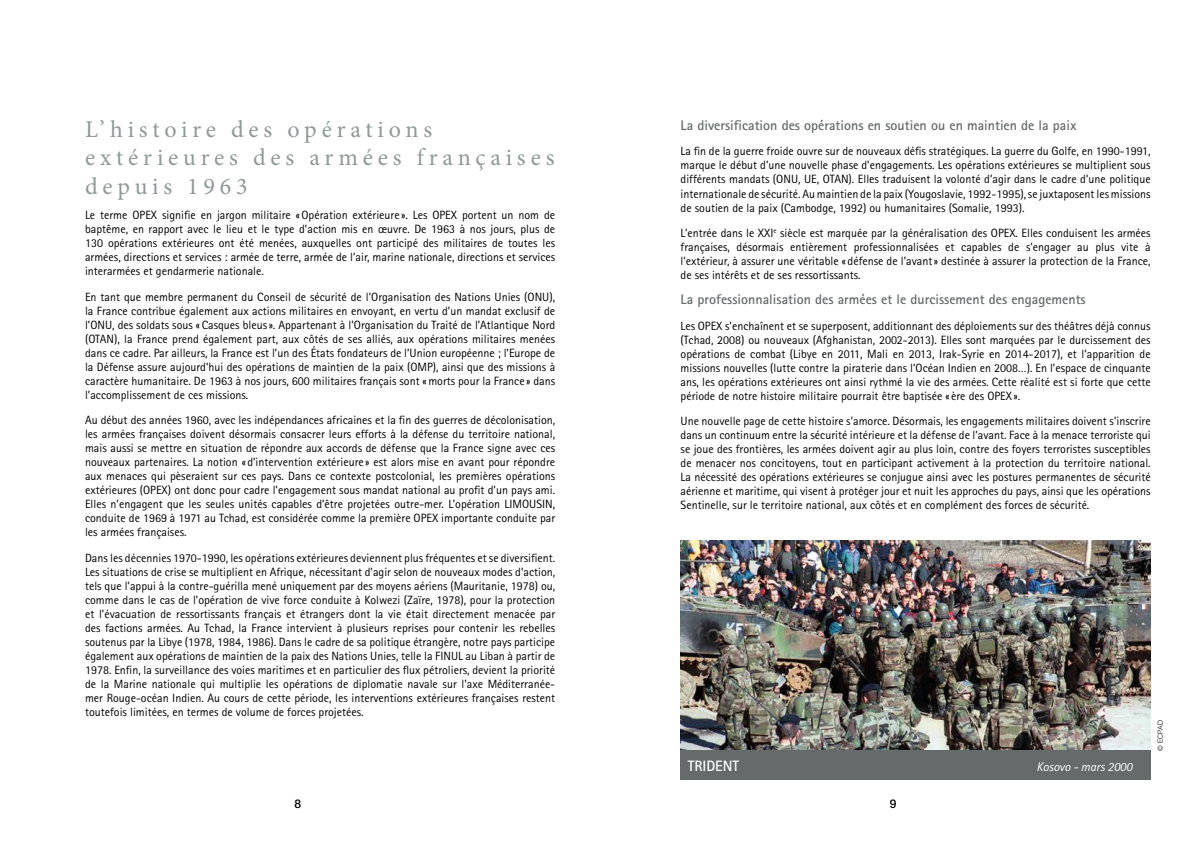
<style>
.page{position:relative;width:1191px;height:842px;background:#fff}
.page>*{position:absolute;margin:0;border:0;box-sizing:border-box;transform-origin:0 0}
.t1{font:24px/28.8px "Minion Pro";letter-spacing:.2em;color:#909998}
.t2{font:700 15.1px "Rotis Sans Serif";color:#fff}
.t3{font:700 14px "Rotis Sans Serif";color:#646b6a}
.t4{font:italic 12.6px "Rotis Sans Serif";color:#fff}
.t5{font:12px/14px "Rotis Sans Serif";color:#000;text-align:justify}
.t6{font:500 12px "Helvetica Neue LT Std";color:#000}
.t7{font:300 7px "Helvetica LT Std";color:#000}
</style>
<div class="page">
<img style="left:680px;top:540px;width:470px;height:210px">
<div style="left:680px;top:750px;width:470px;height:30px;background:#646b6a"></div>
<h1 class="t1" style="left:85px;top:115px;width:471px">L’histoire des opérations extérieures des armées françaises depuis 1963</h1>
<p class="t5" style="left:85px;top:208px;width:472px">Le terme OPEX signifie en jargon militaire «Opération extérieure ». Les OPEX portent un nom de baptême, en rapport avec le lieu et le type d’action mis en œuvre. De 1963 à nos jours, plus de 130 opérations extérieures ont été menées, auxquelles ont participé des militaires de toutes les armées, directions et services : armée de terre, armée de l’air, marine nationale, directions et services interarmées et gendarmerie nationale.</p>
<p class="t5" style="left:85px;top:290px;width:472px">En tant que membre permanent du Conseil de sécurité de l’Organisation des Nations Unies (ONU), la France contribue également aux actions militaires en envoyant, en vertu d’un mandat exclusif de l’ONU, des soldats sous «Casques bleus». Appartenant à l’Organisation du Traité de l’Atlantique Nord (OTAN), la France prend également part, aux côtés de ses alliés, aux opérations militaires menées dans ce cadre. Par ailleurs, la France est l’un des États fondateurs de l’Union européenne ; l’Europe de la Défense assure aujourd’hui des opérations de maintien de la paix (OMP), ainsi que des missions à caractère humanitaire. De 1963 à nos jours, 600 militaires français sont «morts pour la France » dans l’accomplissement de ces missions.</p>
<p class="t5" style="left:85px;top:413px;width:472px">Au début des années 1960, avec les indépendances africaines et la fin des guerres de décolonisation, les armées françaises doivent désormais consacrer leurs efforts à la défense du territoire national, mais aussi se mettre en situation de répondre aux accords de défense que la France signe avec ces nouveaux partenaires. La notion « d’intervention extérieure » est alors mise en avant pour répondre aux menaces qui pèseraient sur ces pays. Dans ce contexte postcolonial, les premières opérations extérieures (OPEX) ont donc pour cadre l’engagement sous mandat national au profit d’un pays ami.<br>Elles n’engagent que les seules unités capables d’être projetées outre-mer. L’opération LIMOUSIN, conduite de 1969 à 1971 au Tchad, est considérée comme la première OPEX importante conduite par les armées françaises.</p>
<p class="t5" style="left:85px;top:550px;width:472px">Dans les décennies 1970-1990, les opérations extérieures deviennent plus fréquentes et se diversifient.<br>Les situations de crise se multiplient en Afrique, nécessitant d’agir selon de nouveaux modes d’action, tels que l’appui à la contre-guérilla mené uniquement par des moyens aériens (Mauritanie, 1978) ou, comme dans le cas de l’opération de vive force conduite à Kolwezi (Zaïre, 1978), pour la protection et l’évacuation de ressortissants français et étrangers dont la vie était directement menacée par des factions armées. Au Tchad, la France intervient à plusieurs reprises pour contenir les rebelles soutenus par la Libye (1978, 1984, 1986). Dans le cadre de sa politique étrangère, notre pays participe également aux opérations de maintien de la paix des Nations Unies, telle la FINUL au Liban à partir de 1978. Enfin, la surveillance des voies maritimes et en particulier des flux pétroliers, devient la priorité de la Marine nationale qui multiplie les opérations de diplomatie navale sur l’axe Méditerranée&shy;mer Rouge-océan Indien. Au cours de cette période, les interventions extérieures françaises restent toutefois limitées, en termes de volume de forces projetées.</p>
<p class="t3" style="left:680px;top:117px;width:397px">La diversification des opérations en soutien ou en maintien de la paix</p>
<p class="t5" style="left:680px;top:144px;width:471px">La fin de la guerre froide ouvre sur de nouveaux défis stratégiques. La guerre du Golfe, en 1990‑1991, marque le début d’une nouvelle phase d’engagements. Les opérations extérieures se multiplient sous différents mandats (ONU, UE, OTAN). Elles traduisent la volonté d’agir dans le cadre d’une politique internationale de sécurité. Au maintien de la paix (Yougoslavie, 1992-1995), se juxtaposent les missions de soutien de la paix (Cambodge, 1992) ou humanitaires (Somalie, 1993).</p>
<p class="t5" style="left:680px;top:226px;width:472px">L’entrée dans le XXI<sup>e</sup> siècle est marquée par la généralisation des OPEX. Elles conduisent les armées françaises, désormais entièrement professionnalisées et capables de s’engager au plus vite à l’extérieur, à assurer une véritable « défense de l’avant» destinée à assurer la protection de la France, de ses intérêts et de ses ressortissants.</p>
<p class="t3" style="left:680px;top:291px;width:407px">La professionnalisation des armées et le durcissement des engagements</p>
<p class="t5" style="left:680px;top:318px;width:472px">Les OPEX s’enchaînent et se superposent, additionnant des déploiements sur des théâtres déjà connus (Tchad, 2008) ou nouveaux (Afghanistan, 2002-2013). Elles sont marquées par le durcissement des opérations de combat (Libye en 2011, Mali en 2013, Irak-Syrie en 2014-2017), et l’apparition de missions nouvelles (lutte contre la piraterie dans l’Océan Indien en 2008…). En l’espace de cinquante ans, les opérations extérieures ont ainsi rythmé la vie des armées. Cette réalité est si forte que cette période de notre histoire militaire pourrait être baptisée « ère des OPEX».</p>
<p class="t5" style="left:680px;top:414px;width:472px">Une nouvelle page de cette histoire s’amorce. Désormais, les engagements militaires doivent s’inscrire dans un continuum entre la sécurité intérieure et la défense de l’avant. Face à la menace terroriste qui se joue des frontières, les armées doivent agir au plus loin, contre des foyers terroristes susceptibles de menacer nos concitoyens, tout en participant activement à la protection du territoire national.<br>La nécessité des opérations extérieures se conjugue ainsi avec les postures permanentes de sécurité aérienne et maritime, qui visent à protéger jour et nuit les approches du pays, ainsi que les opérations Sentinelle, sur le territoire national, aux côtés et en complément des forces de sécurité.</p>
<p class="t2" style="left:687px;top:757px;width:53px">TRIDENT</p>
<p class="t4" style="left:1036px;top:760px;width:97px">Kosovo - mars 2000</p>
<p class="t7" style="left:1155px;top:750px;width:32px;rotate:-90deg">© ECPAD</p>
<p class="t6" style="left:294px;top:797px;width:8px">8</p>
<p class="t6" style="left:890px;top:797px;width:8px">9</p>
</div>
